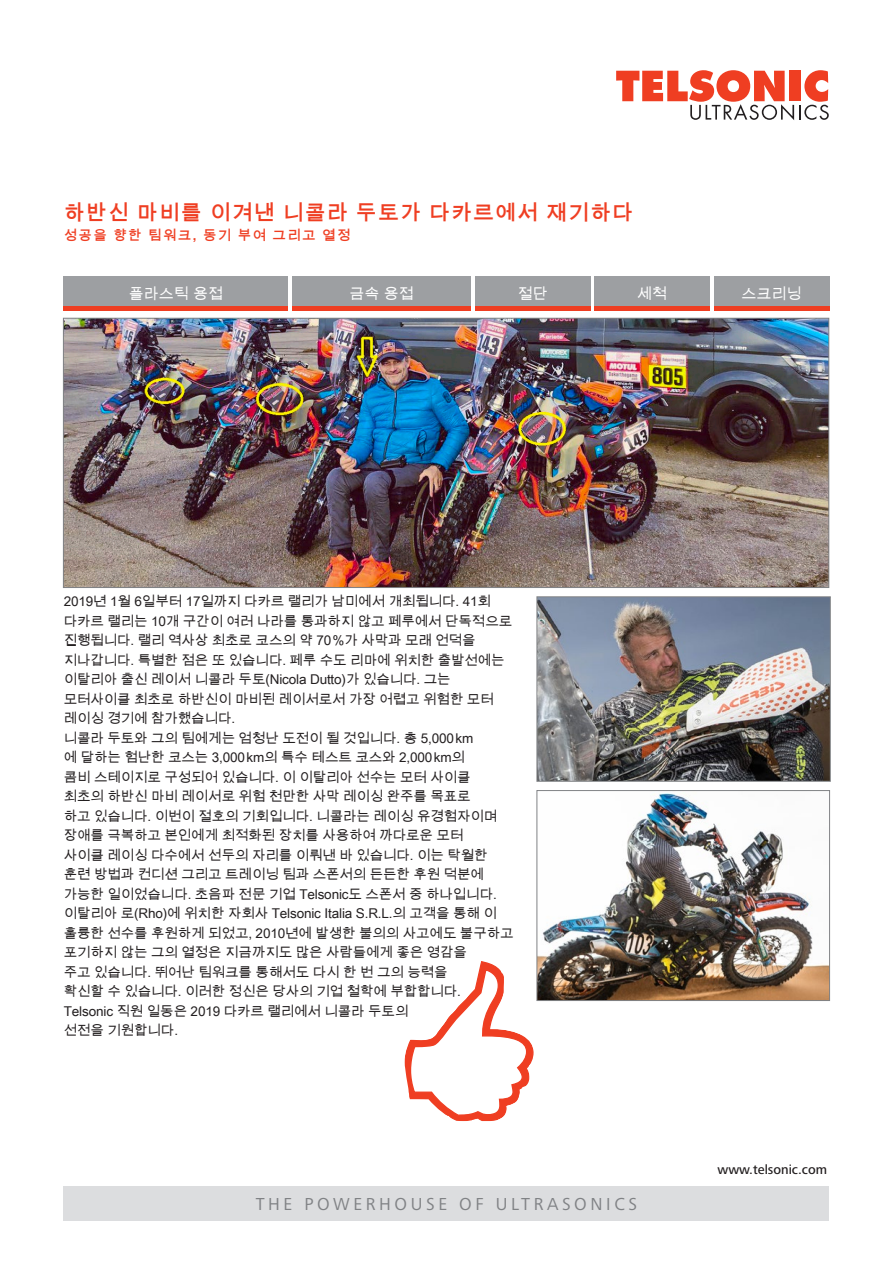
<style>
.page{position:relative;width:893px;height:1263px;background:#fff}
.page>*{position:absolute;margin:0;border:0;box-sizing:border-box;transform-origin:0 0}
.Haupttitel_rot{font:700 21px "Arial Unicode MS";letter-spacing:.05em;color:#ef3e22}
.t1{font:18px "Frutiger Next LTW1 G";letter-spacing:.2em;color:#808285}
.Portfoliotitel{font:15px "Arial Unicode MS";color:#fff}
.Lauftext_9_13pt{font:13.5px/19.5px "Arial Unicode MS";letter-spacing:-.01em;color:#231f20}
.Subtitel_rot{font:700 13.5px "Arial Unicode MS";letter-spacing:.1em;color:#ef3e22}
.t2{font:500 13.5px "Frutiger Next LTW1 G";color:#231f20}
</style>
<div class="page">
<div style="left:64px;top:276px;width:224px;height:34px;background:#9d9fa2"></div>
<div style="left:292px;top:276px;width:179px;height:34px;background:#9d9fa2"></div>
<div style="left:475px;top:276px;width:115px;height:34px;background:#9d9fa2"></div>
<div style="left:595px;top:276px;width:115px;height:34px;background:#9d9fa2"></div>
<div style="left:714px;top:276px;width:115px;height:34px;background:#9d9fa2"></div>
<hr style="left:292px;top:306px;width:179px;height:4px;background:#ef3e22">
<hr style="left:475px;top:306px;width:115px;height:4px;background:#ef3e22">
<hr style="left:595px;top:306px;width:115px;height:4px;background:#ef3e22">
<hr style="left:714px;top:306px;width:115px;height:4px;background:#ef3e22">
<hr style="left:64px;top:306px;width:224px;height:4px;background:#ef3e22">
<div style="left:64px;top:1186px;width:765px;height:34px;background:#dcdddf"></div>
<svg style="left:616px;top:70px;width:213px;height:50px"></svg>
<img style="left:63px;top:317px;width:767px;height:271px">
<img style="left:536px;top:790px;width:294px;height:211px">
<img style="left:536px;top:596px;width:295px;height:186px">
<svg style="left:404px;top:961px;width:130px;height:160px"></svg>
<p class="Haupttitel_rot" style="left:64px;top:198px;width:571px">하반신 마비를 이겨낸 니콜라 두토가 다카르에서 재기하다</p>
<p class="Subtitel_rot" style="left:64px;top:225px;width:288px">성공을 향한 팀워크, 동기 부여 그리고 열정</p>
<p class="Portfoliotitel" style="left:129px;top:283px;width:96px">플라스틱 용접</p>
<p class="Portfoliotitel" style="left:350px;top:283px;width:66px">금속 용접</p>
<p class="Portfoliotitel" style="left:518px;top:283px;width:31px">절단</p>
<p class="Portfoliotitel" style="left:637px;top:283px;width:31px">세척</p>
<p class="Portfoliotitel" style="left:742px;top:283px;width:62px">스크리닝</p>
<p class="Lauftext_9_13pt" style="left:64px;top:591px;width:450px">2019년 1월 6일부터 17일까지 다카르 랠리가 남미에서 개최됩니다. 41회 다카르 랠리는 10개 구간이 여러 나라를 통과하지 않고 페루에서 단독적으로 진행됩니다. 랠리 역사상 최초로 코스의 약 70%가 사막과 모래 언덕을 지나갑니다. 특별한 점은 또 있습니다. 페루 수도 리마에 위치한 출발선에는 이탈리아 출신 레이서 니콜라 두토(Nicola Dutto)가 있습니다. 그는 모터사이클 최초로 하반신이 마비된 레이서로서 가장 어렵고 위험한 모터 레이싱 경기에 참가했습니다.</p>
<p class="Lauftext_9_13pt" style="left:64px;top:728px;width:451px">니콜라 두토와 그의 팀에게는 엄청난 도전이 될 것입니다. 총 5,000km<br>에 달하는 험난한 코스는 3,000km의 특수 테스트 코스와 2,000km의<br>콤비 스테이지로 구성되어 있습니다. 이 이탈리아 선수는 모터 사이클 최초의 하반신 마비 레이서로 위험 천만한 사막 레이싱 완주를 목표로<br>하고 있습니다. 이번이 절호의 기회입니다. 니콜라는 레이싱 유경험자이며 장애를 극복하고 본인에게 최적화된 장치를 사용하여 까다로운 모터<br>사이클 레이싱 다수에서 선두의 자리를 이뤄낸 바 있습니다. 이는 탁월한 훈련 방법과 컨디션 그리고 트레이닝 팀과 스폰서의 든든한 후원 덕분에 가능한 일이었습니다. 초음파 전문 기업 Telsonic도 스폰서 중 하나입니다. 이탈리아 로(Rho)에 위치한 자회사 Telsonic Italia S.R.L.의 고객을 통해 이 훌륭한 선수를 후원하게 되었고, 2010년에 발생한 불의의 사고에도 불구하고 포기하지 않는 그의 열정은 지금까지도 많은 사람들에게 좋은 영감을<br>주고 있습니다. 뛰어난 팀워크를 통해서도 다시 한 번 그의 능력을<br>확신할 수 있습니다. 이러한 정신은 당사의 기업 철학에 부합합니다.<br>Telsonic 직원 일동은 2019 다카르 랠리에서 니콜라 두토의<br>선전을 기원합니다.</p>
<h2 class="t1" style="left:256px;top:1194px;width:383px">THE POWERHOUSE OF ULTRASONICS</h2>
<p class="t2" style="left:717px;top:1161px;width:111px">www.telsonic.com</p>
</div>
